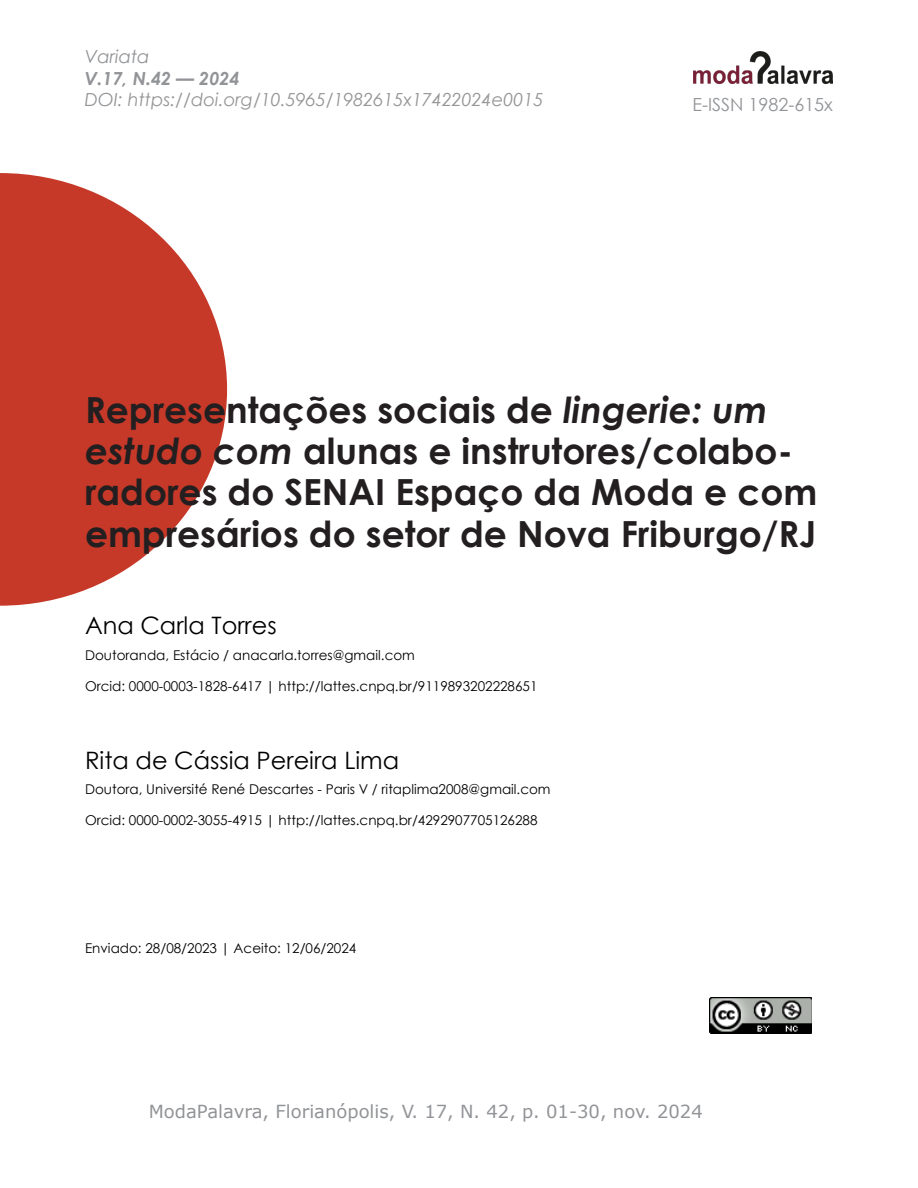
<style>
.page{position:relative;width:918px;height:1188px;background:#fff}
.page>*{position:absolute;margin:0;border:0;box-sizing:border-box;transform-origin:0 0}
.t1{font:700 36px/41.4px "Century Gothic";color:#231f20}
.t2{font:24px "Century Gothic";color:#000}
.t3{font:italic 18px/21.6px "Century Gothic";color:#959595}
.t4{font:18px "Verdana";color:#919396}
.t5{font:18px "Century Gothic";color:#919396}
.t6{font:italic 18px "Century Gothic";color:#919396}
.t7{font:13.5px "Century Gothic";color:#000}
.s1{font-weight:700;color:#919396}
.s2{color:#919396}
.s3{font-style:italic}
</style>
<div class="page">
<svg style="left:0;top:173px;width:227px;height:433px;fill:#c63929"></svg>
<img style="left:694px;top:52px;width:139px;height:32px">
<img style="left:710px;top:998px;width:102px;height:35px">
<h3 class="t6" style="left:85px;top:44px;width:66px">Variata</h3>
<h3 class="t3" style="left:85px;top:67px;width:460px"><span class="s1">V.17, N.42 — 2024<br></span><span class="s2">DOI:</span> https://doi.org/10.5965/1982615x17422024e0015</h3>
<h3 class="t5" style="left:693px;top:92px;width:142px">E-ISSN 1982-615x</h3>
<p class="t1" style="left:85px;top:387px;width:734px">Representações sociais de <span class="s3">lingerie: um estudo com</span> alunas e instrutores/colabo&shy;radores do SENAI Espaço da Moda e com empresários do setor de Nova Friburgo/RJ</p>
<p class="t2" style="left:85px;top:609px;width:193px">Ana Carla Torres</p>
<p class="t7" style="left:85px;top:645px;width:331px">Doutoranda, Estácio / anacarla.torres@gmail.com</p>
<p class="t7" style="left:85px;top:676px;width:454px">Orcid: 0000-0003-1828-6417 | http://lattes.cnpq.br/9119893202228651</p>
<p class="t2" style="left:85px;top:743px;width:316px">Rita de Cássia Pereira Lima</p>
<p class="t7" style="left:85px;top:779px;width:467px">Doutora, Université René Descartes - Paris V / ritaplima2008@gmail.com</p>
<p class="t7" style="left:85px;top:811px;width:454px">Orcid: 0000-0002-3055-4915 | http://lattes.cnpq.br/4292907705126288</p>
<p class="t7" style="left:85px;top:938px;width:273px">Enviado: 28/08/2023 | Aceito: 12/06/2024</p>
<h3 class="t4" style="left:149px;top:1099px;width:556px">ModaPalavra, Florianópolis, V. 17, N. 42, p. 01-30, nov. 2024</h3>
</div>
